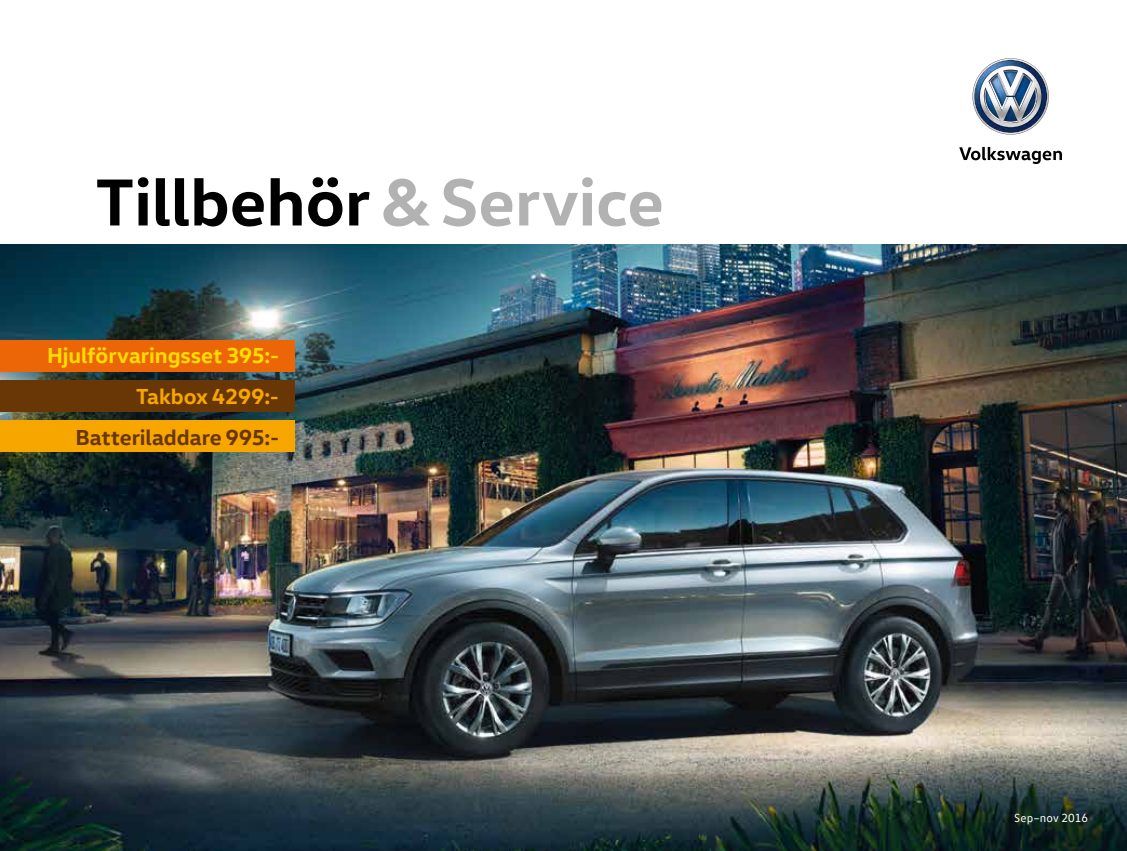
<style>
.page{position:relative;width:1127px;height:851px;background:#fff}
.page>*{position:absolute;margin:0;border:0;box-sizing:border-box;transform-origin:0 0}
.t1{font:700 67.5px "VW Head";color:#000}
.t2{font:700 22.05px "VW Head";color:#fd0}
.t3{font:700 22.05px "VW Head";color:#693606}
.t4{font:700 22.05px "VW Head";letter-spacing:-.005em;color:#f7a600}
.t5{font:12px "VW Text";letter-spacing:.01em;color:#fff}
.s1{color:#b3b2b2}
</style>
<div class="page">
<img style="left:0;top:244px;width:1127px;height:606px">
<div style="left:0;top:420px;width:294px;height:32px;background:#f7a600"></div>
<div style="left:0;top:339px;width:294px;height:32px;background:#ec6608"></div>
<div style="left:0;top:380px;width:294px;height:32px;background:#693606"></div>
<img style="left:972px;top:58px;width:77px;height:77px">
<svg style="left:959px;top:147px;width:103px;height:17px"></svg>
<h1 class="t1" style="left:96px;top:158px;width:570px">Tillbehör<span class="s1">&amp;Service</span></h1>
<p class="t2" style="left:47px;top:341px;width:234px">Hjulförvaringsset 395:-</p>
<p class="t4" style="left:136px;top:381px;width:144px">Takbox 4299:-</p>
<p class="t3" style="left:75px;top:422px;width:205px">Batteriladdare 995:-</p>
<p class="t5" style="left:1014px;top:810px;width:75px">Sep–nov 2016</p>
</div>
